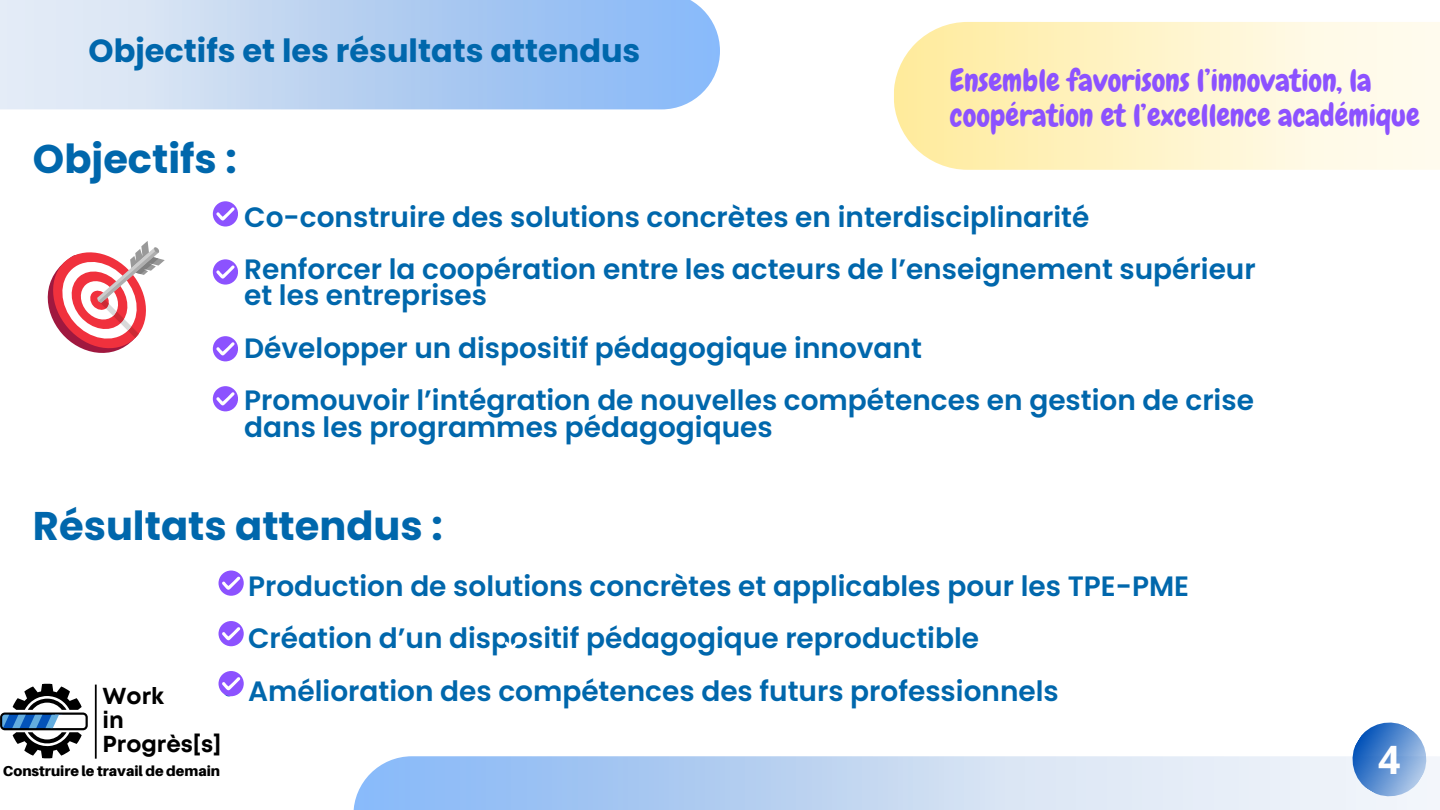
<style>
.page{position:relative;width:1440px;height:810px;background:#fff}
.page>*{position:absolute;margin:0;border:0;box-sizing:border-box;transform-origin:0 0}
.t1{font:700 40px "Poppins";color:#0067ac}
.t2{font:700 39.1px "Open Sans";color:#fefefe}
.t3{font:700 32px "Poppins";color:#0067ac}
.t4{font:30.6px/35.2px "Chewy";color:#8c52ff}
.t5{font:600 28px/26.2px "Poppins";color:#0067ac}
.t6{font:700 23.1px/23.6px "Mont";color:#000}
.t7{font:900 14.4px "Aileron";color:#000}
</style>
<div class="page">
<div style="left:0;top:0;width:720px;height:109px;background:linear-gradient(to right,#e7ecf2,#8ab9f5)"></div>
<div style="left:0;top:713px;width:88px;height:17px;background:#000;border-radius:5px"></div>
<svg style="left:2px;top:683px;width:95px;height:76px"></svg>
<hr style="left:95px;top:685px;width:2px;height:74px;background:#000">
<div style="left:353px;top:756px;width:1087px;height:54px;background:linear-gradient(to right,#8ebaf2,#fcfaf7)"></div>
<div style="left:213px;top:259px;width:25px;height:26px;background:#8c52ff;border-radius:50%"></div>
<svg style="left:216px;top:265px;width:19px;height:14px"></svg>
<svg style="left:48px;top:241px;width:117px;height:112px"></svg>
<div style="left:894px;top:22px;width:546px;height:148px;background:linear-gradient(to right,#ffeda7,#fffcf3)"></div>
<div style="left:213px;top:201px;width:25px;height:26px;background:#8c52ff;border-radius:50%"></div>
<svg style="left:216px;top:207px;width:19px;height:14px"></svg>
<div style="left:213px;top:336px;width:25px;height:25px;background:#8c52ff;border-radius:50%"></div>
<svg style="left:216px;top:342px;width:19px;height:13px"></svg>
<div style="left:213px;top:386px;width:25px;height:25px;background:#8c52ff;border-radius:50%"></div>
<svg style="left:216px;top:392px;width:19px;height:14px"></svg>
<div style="left:219px;top:671px;width:25px;height:25px;background:#8c52ff;border-radius:50%"></div>
<svg style="left:222px;top:677px;width:18px;height:19px"></svg>
<div style="left:219px;top:621px;width:25px;height:25px;background:#8c52ff;border-radius:50%"></div>
<svg style="left:222px;top:627px;width:18px;height:17px"></svg>
<div style="left:219px;top:571px;width:25px;height:25px;background:#8c52ff;border-radius:50%"></div>
<svg style="left:222px;top:577px;width:18px;height:13px"></svg>
<svg style="left:1347px;top:722px;width:84px;height:79px"></svg>
<p class="t3" style="left:89px;top:28px;width:553px">Objectifs et les résultats attendus</p>
<p class="t1" style="left:33px;top:131px;width:205px">Objectifs :</p>
<p class="t4" style="left:950px;top:63px;width:471px">Ensemble favorisons l’innovation, la coopération et l’excellence académique</p>
<p class="t5" style="left:244px;top:204px;width:847px">Co-construire des solutions concrètes en interdisciplinarité</p>
<p class="t5" style="left:244px;top:256px;width:1013px">Renforcer la coopération entre les acteurs de l’enseignement supérieur et les entreprises</p>
<p class="t5" style="left:244px;top:335px;width:679px">Développer un dispositif pédagogique innovant</p>
<p class="t5" style="left:244px;top:388px;width:1011px">Promouvoir l’intégration de nouvelles compétences en gestion de crise dans les programmes pédagogiques</p>
<p class="t1" style="left:33px;top:498px;width:411px">Résultats attendus :</p>
<p class="t6" style="left:103px;top:686px;width:120px">Work<br>in<br>Progrès[s]</p>
<p class="t7" style="left:3px;top:762px;width:219px">Construire le travail de demain</p>
<h2 class="t5" style="left:248px;top:573px;width:943px">Production de solutions concrètes et applicables pour les TPE-PME</h2>
<h1 class="t5" style="left:248px;top:626px;width:732px">Création d’un dispositif pédagogique reproductible</h1>
<h3 class="t5" style="left:248px;top:678px;width:812px">Amélioration des compétences des futurs professionnels</h3>
<h1 class="t2" style="left:1378px;top:732px;width:24px">4</h1>
</div>
